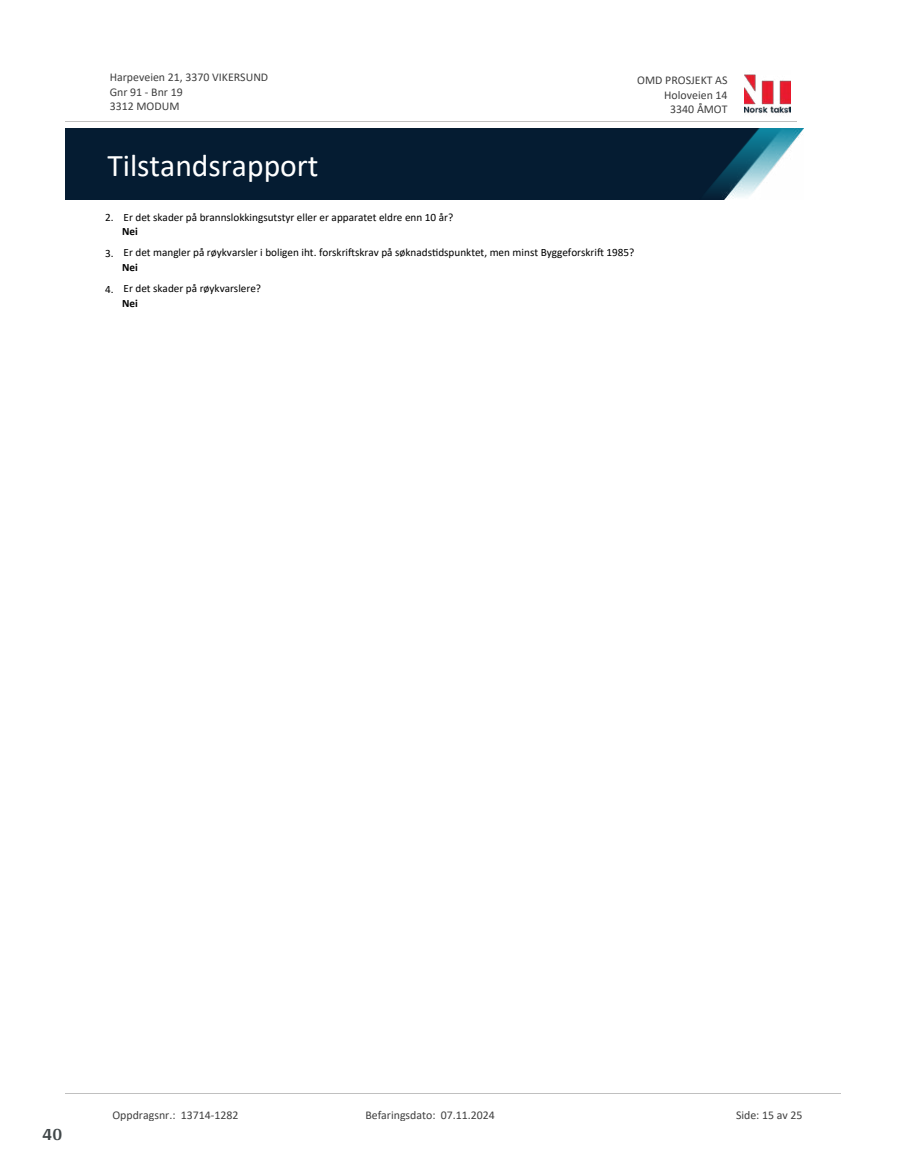
<style>
.page{position:relative;width:915px;height:1172px;background:#fff}
.page>*{position:absolute;margin:0;border:0;box-sizing:border-box;transform-origin:0 0}
.t1{font:31.65px "Calibri";color:#fff}
.t2{font:700 18px "Arya";color:#414749}
.t3{font:11.85px/14.5px "Calibri";color:#404040}
.t4{font:11.25px "Calibri";color:#000}
.t5{font:700 11.25px "Calibri";color:#000}
</style>
<div class="page">
<img style="left:744px;top:74px;width:46px;height:40px">
<hr style="left:65px;top:121px;width:731px;height:1px;background:#c0c0c0">
<img style="left:65px;top:129px;width:738px;height:71px">
<hr style="left:65px;top:1093px;width:775px;height:1px;background:#c0c0c0">
<p class="t3" style="left:110px;top:70px;width:160px">Harpeveien 21, 3370 VIKERSUND<br>Gnr 91 - Bnr 19<br>3312 MODUM</p>
<p class="t3" style="left:637px;top:73px;width:92px">OMD PROSJEKT AS</p>
<p class="t3" style="left:664px;top:87px;width:65px">Holoveien 14</p>
<p class="t3" style="left:670px;top:102px;width:59px">3340 ÅMOT</p>
<h1 class="t1" style="left:107px;top:143px;width:213px">Tilstandsrapport</h1>
<p class="t4" style="left:105px;top:210px;width:349px">2. Er det skader på brannslokkingsutstyr eller er apparatet eldre enn 10 år?</p>
<p class="t5" style="left:122px;top:223px;width:17px">Nei</p>
<p class="t4" style="left:105px;top:244px;width:530px">3. Er det mangler på røykvarsler i boligen iht. forskri昀琀skrav på søknads琀椀dspunktet, men minst Byggeforskri昀琀 1985?</p>
<p class="t5" style="left:122px;top:259px;width:17px">Nei</p>
<p class="t4" style="left:105px;top:280px;width:157px">4. Er det skader på røykvarslere?</p>
<p class="t5" style="left:122px;top:295px;width:17px">Nei</p>
<h2 class="t2" style="left:43px;top:1123px;width:21px">40</h2>
<p class="t3" style="left:112px;top:1107px;width:127px">Oppdragsnr.: 13714-1282</p>
<p class="t3" style="left:365px;top:1107px;width:131px">Befaringsdato: 07.11.2024</p>
<p class="t3" style="left:735px;top:1107px;width:68px">Side: 15 av 25</p>
</div>
